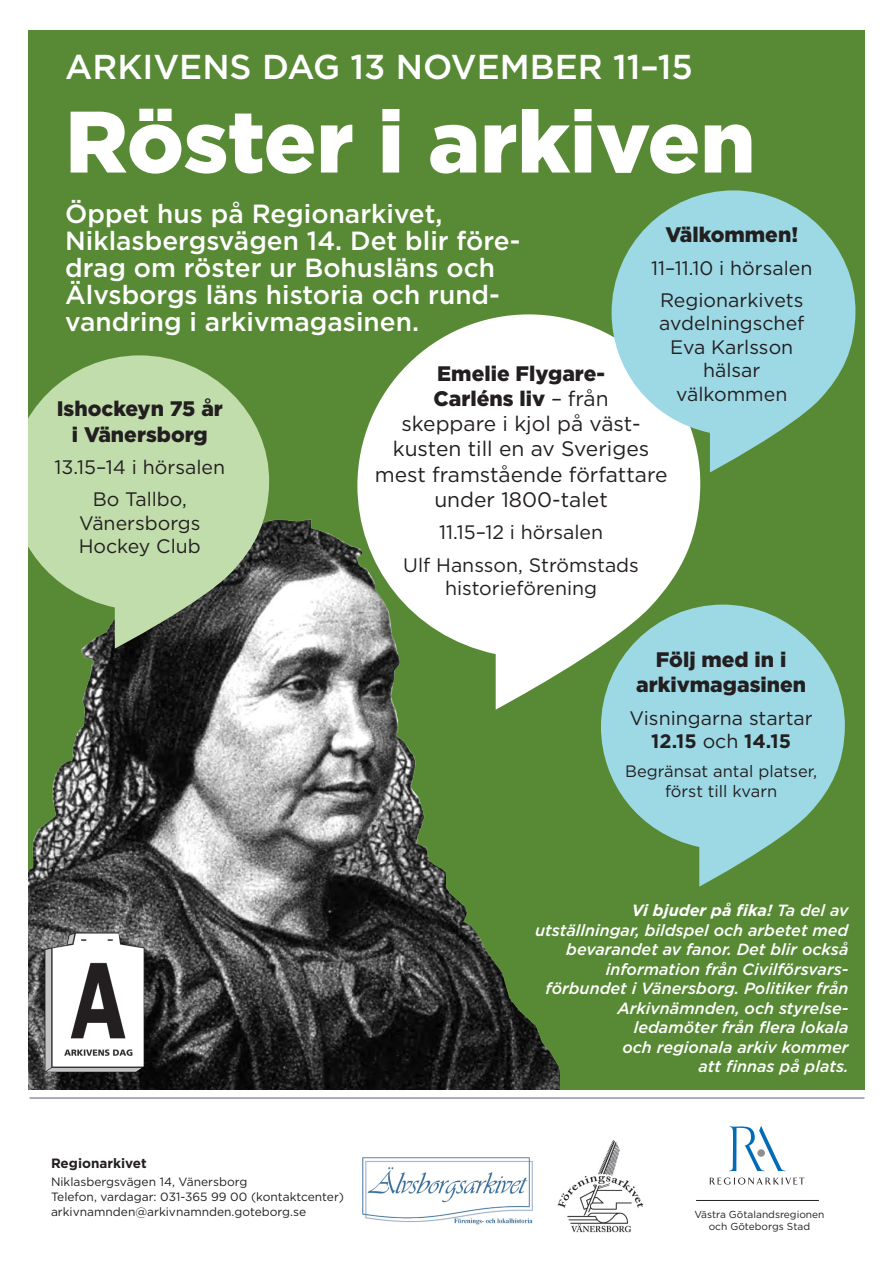
<style>
.page{position:relative;width:893px;height:1263px;background:#fff}
.page>*{position:absolute;margin:0;border:0;box-sizing:border-box;transform-origin:0 0}
.t1{font:900 87px "Gotham";color:#fff}
.t2{font:500 34.5px "Gotham";color:#fff}
.t3{font:500 26.25px/27px "Gotham";color:#fff}
.t4{font:21px/25.2px "Gotham";color:#231f20;text-align:center}
.t5{font:900 21px/25.2px "Gotham";color:#231f20;text-align:center}
.t6{font:19.5px/23.4px "Gotham";color:#231f20;text-align:center}
.t7{font:16.5px/19.8px "Gotham";color:#231f20;text-align:center}
.t8{font:italic 500 16.2px/19.5px "Gotham";color:#fff;text-align:right}
.t9{font:700 13.5px "Gotham";color:#231f20}
.t10{font:12px "Gotham";color:#231f20}
.t11{font:10.2px "Gotham";color:#231f20}
.s1{font-weight:900}
.s2{font-weight:700}
</style>
<div class="page">
<div style="left:28px;top:30px;width:837px;height:1059px;background:#588a35"></div>
<svg style="left:709px;top:1177px;width:95px;height:8px"></svg>
<svg style="left:729px;top:1126px;width:56px;height:45px"></svg>
<hr style="left:696px;top:1200px;width:123px;height:1px;background:#231f20">
<hr style="left:30px;top:1098px;width:834px;height:1px;background:#535b7b">
<svg style="left:601px;top:605px;width:244px;height:281px;fill:#9dd9e5"></svg>
<img style="left:28px;top:519px;width:532px;height:570px">
<svg style="left:357px;top:314px;width:345px;height:396px;fill:#fff"></svg>
<svg style="left:612px;top:190px;width:244px;height:282px;fill:#9dd9e5"></svg>
<img style="left:557px;top:1140px;width:87px;height:93px">
<img style="left:362px;top:1157px;width:171px;height:68px">
<svg style="left:28px;top:355px;width:242px;height:294px;fill:#c1ddac"></svg>
<img style="left:45px;top:932px;width:99px;height:140px">
<p class="t2" style="left:65px;top:45px;width:629px">ARKIVENS DAG 13 NOVEMBER 11–15</p>
<p class="t1" style="left:65px;top:82px;width:692px">Röster i arkiven</p>
<p class="t3" style="left:65px;top:200px;width:457px">Öppet hus på Regionarkivet,<br>Niklasbergsvägen 14. Det blir före&shy;drag om röster ur Bohusläns och<br>Älvsborgs läns historia och rund&shy;vandring i arkivmagasinen.</p>
<p class="t5" style="left:665px;top:222px;width:134px">Välkommen!</p>
<p class="t6" style="left:651px;top:256px;width:163px">11–11.10 i hörsalen</p>
<p class="t6" style="left:659px;top:288px;width:147px">Regionarkivets avdelningschef<br>Eva Karlsson hälsar välkommen</p>
<p class="t4" style="left:375px;top:360px;width:294px"><span class="s1">Emelie Flygare-<br>Carléns liv</span> – från<br>skeppare i kjol på väst&shy;kusten till en av Sveriges mest framstående författare under 1800-talet</p>
<p class="t6" style="left:439px;top:520px;width:166px">11.15–12 i hörsalen</p>
<p class="t6" style="left:403px;top:553px;width:237px">Ulf Hansson, Strömstads historieförening</p>
<p class="t5" style="left:57px;top:396px;width:168px">Ishockeyn 75 år i Vänersborg</p>
<p class="t6" style="left:55px;top:455px;width:172px">13.15–14 i hörsalen</p>
<p class="t6" style="left:79px;top:487px;width:124px">Bo Tallbo,<br>Vänersborgs<br>Hockey Club</p>
<p class="t5" style="left:656px;top:647px;width:132px">Följ med in i</p>
<p class="t5" style="left:636px;top:672px;width:171px">arkivmagasinen</p>
<p class="t6" style="left:630px;top:706px;width:185px">Visningarna startar<br><span class="s2">12.15</span> och <span class="s2">14.15</span></p>
<p class="t7" style="left:625px;top:761px;width:193px">Begränsat antal platser, först till kvarn</p>
<p class="t9" style="left:51px;top:1154px;width:97px">Regionarkivet</p>
<p class="t10" style="left:51px;top:1174px;width:198px">Niklasbergsvägen 14, Vänersborg</p>
<p class="t10" style="left:51px;top:1189px;width:295px">Telefon, vardagar: 031-365 99 00 (kontaktcenter)</p>
<p class="t10" style="left:51px;top:1204px;width:257px">arkivnamnden@arkivnamnden.goteborg.se</p>
<p class="t8" style="left:535px;top:901px;width:315px"><span class="s2">Vi bjuder på fika!</span> Ta del av utställningar, bildspel och arbetet med bevarandet av fanor. Det blir också information från Civilförsvars&shy;förbundet i Vänersborg. Politiker från<br>Arkivnämnden, och styrelse&shy;ledamöter från flera lokala<br>och regionala arkiv kommer<br>att finnas på plats.</p>
<p class="t11" style="left:694px;top:1208px;width:132px">Västra Götalandsregionen</p>
<p class="t11" style="left:709px;top:1220px;width:103px">och Göteborgs Stad</p>
</div>
